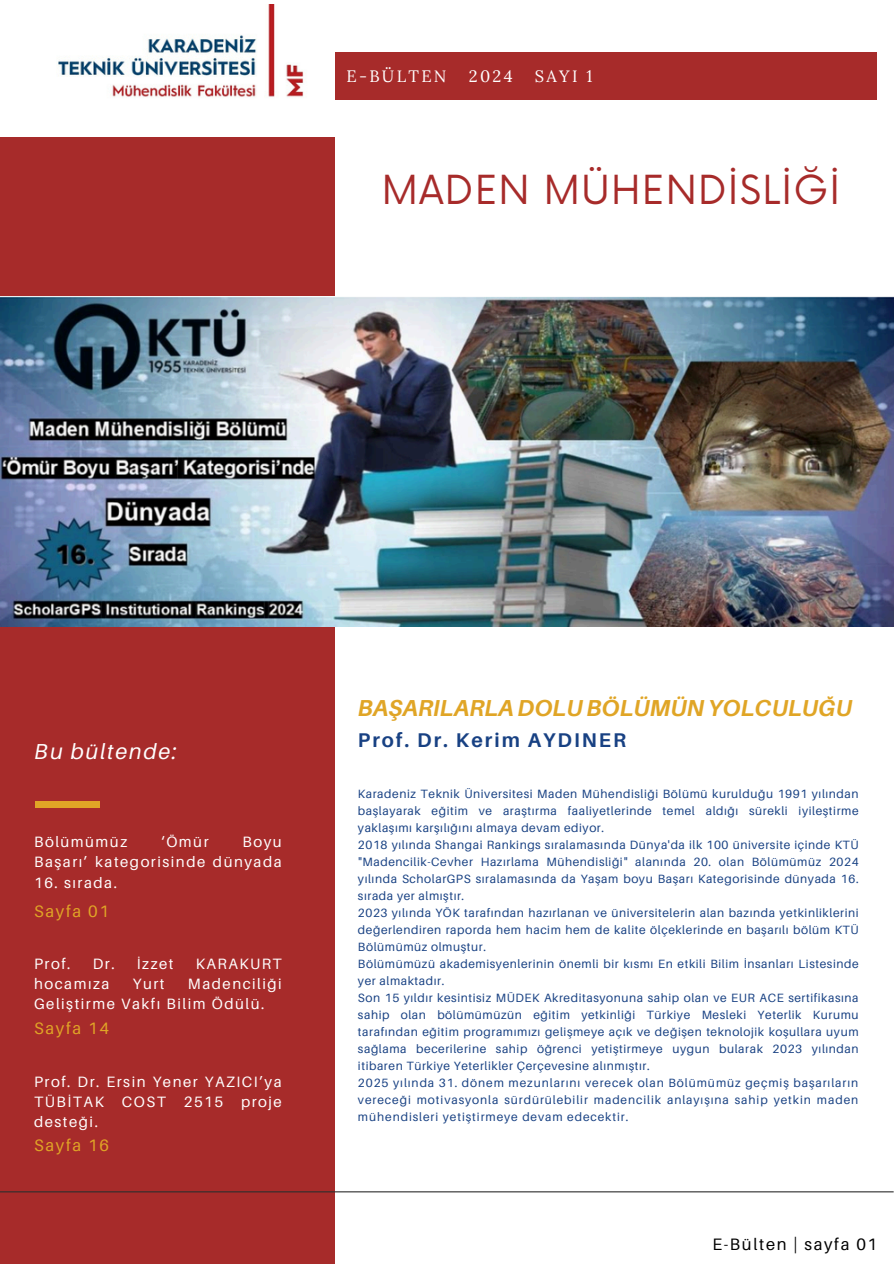
<style>
.page{position:relative;width:894px;height:1264px;background:#fff}
.page>*{position:absolute;margin:0;border:0;box-sizing:border-box;transform-origin:0 0}
.t1{font:39px "Now";letter-spacing:.03em;color:#a72b2a}
.t2{font:italic 700 23.1px "Aileron";color:#e0a526}
.t3{font:italic 21.6px "Aileron";letter-spacing:.08em;color:#fff}
.t4{font:700 19.8px "Aileron";letter-spacing:.1em;color:#184183}
.t5{font:italic 18px "Lora";letter-spacing:.03em;color:#fff}
.t6{font:16.5px "Aileron";letter-spacing:.1em;color:#000}
.t7{font:16.5px "Aileron";letter-spacing:.1em;color:#e0a526}
.t8{font:16.5px "Lora";letter-spacing:.14em;color:#fff}
.t9{font:15px/20.2px "Aileron";letter-spacing:.1em;color:#fff;text-align:right}
.t10{font:12px/17px "Aileron";letter-spacing:.045em;color:#184183;text-align:justify}
</style>
<div class="page">
<div style="left:62px;top:53px;width:814px;height:47px;background:#a72b2a"></div>
<div style="left:0;top:137px;width:334px;height:1126px;background:#a72b2a"></div>
<img style="left:58px;top:4px;width:276px;height:96px">
<div style="left:35px;top:801px;width:64px;height:6px;background:#e0a526"></div>
<hr style="left:0;top:1191px;width:893px;height:1px;background:#2e2e2e">
<img style="left:0;top:297px;width:893px;height:329px">
<p class="t8" style="left:346px;top:66px;width:102px">E-BÜLTEN</p>
<p class="t8" style="left:468px;top:66px;width:45px">2024</p>
<p class="t8" style="left:535px;top:66px;width:59px">SAYI 1</p>
<h1 class="t1" style="left:381px;top:168px;width:460px">MADEN MÜHENDİSLİĞİ</h1>
<p class="t3" style="left:34px;top:737px;width:144px">Bu bültende:</p>
<p class="t9" style="left:34px;top:831px;width:95px">Bölümümüz</p>
<p class="t9" style="left:161px;top:831px;width:49px">‘Ömür</p>
<p class="t9" style="left:34px;top:831px;width:249px">Boyu<br>Başarı’ kategorisinde dünyada</p>
<p class="t9" style="left:34px;top:871px;width:84px">16. sırada.</p>
<h2 class="t7" style="left:34px;top:900px;width:76px">Sayfa 01</h2>
<h4 class="t9" style="left:34px;top:952px;width:38px">Prof.</h4>
<h4 class="t9" style="left:93px;top:952px;width:82px">Dr. İzzet</h4>
<h4 class="t9" style="left:196px;top:952px;width:87px">KARAKURT</h4>
<h4 class="t9" style="left:34px;top:973px;width:77px">hocamıza</h4>
<h4 class="t9" style="left:133px;top:973px;width:33px">Yurt</h4>
<p class="t5" style="left:58px;top:853px;width:191px">3- Öne Çıkan Haber 3</p>
<h4 class="t9" style="left:34px;top:973px;width:249px;text-align:left;text-indent:154px">Madenciliği<br>Geliştirme Vakfı Bilim Ödülü.</h4>
<h5 class="t7" style="left:34px;top:1018px;width:76px">Sayfa 14</h5>
<p class="t9" style="left:34px;top:1071px;width:249px;text-align:justify">Prof. Dr. Ersin Yener YAZICI’ya TÜBİTAK COST 2515 proje desteği.</p>
<p class="t7" style="left:34px;top:1134px;width:76px">Sayfa 16</p>
<p class="t2" style="left:357px;top:693px;width:496px">BAŞARILARLA DOLU BÖLÜMÜN YOLCULUĞU</p>
<p class="t4" style="left:358px;top:727px;width:269px">Prof. Dr. Kerim AYDINER</p>
<h3 class="t10" style="left:358px;top:785px;width:502px">Karadeniz Teknik Üniversitesi Maden Mühendisliği Bölümü kurulduğu 1991 yılından başlayarak eğitim ve araştırma faaliyetlerinde temel aldığı sürekli iyileştirme yaklaşımı karşılığını almaya devam ediyor.</h3>
<p class="t10" style="left:358px;top:836px;width:502px">2018 yılında Shangai Rankings sıralamasında Dünya'da ilk 100 üniversite içinde KTÜ "Madencilik-Cevher Hazırlama Mühendisliği" alanında 20. olan Bölümümüz 2024 yılında ScholarGPS sıralamasında da Yaşam boyu Başarı Kategorisinde dünyada 16. sırada yer almıştır.</p>
<p class="t10" style="left:358px;top:904px;width:502px">2023 yılında YÖK tarafından hazırlanan ve üniversitelerin alan bazında yetkinliklerini değerlendiren raporda hem hacim hem de kalite ölçeklerinde en başarılı bölüm KTÜ Bölümümüz olmuştur.</p>
<p class="t10" style="left:358px;top:955px;width:502px">Bölümümüzü akademisyenlerinin önemli bir kısmı En etkili Bilim İnsanları Listesinde yer almaktadır.</p>
<p class="t10" style="left:358px;top:989px;width:502px">Son 15 yıldır kesintisiz MÜDEK Akreditasyonuna sahip olan ve EUR ACE sertifikasına sahip olan bölümümüzün eğitim yetkinliği Türkiye Mesleki Yeterlik Kurumu tarafından eğitim programımızı gelişmeye açık ve değişen teknolojik koşullara uyum sağlama becerilerine sahip öğrenci yetiştirmeye uygun bularak 2023 yılından itibaren Türkiye Yeterlikler Çerçevesine alınmıştır.</p>
<p class="t10" style="left:358px;top:1074px;width:501px">2025 yılında 31. dönem mezunlarını verecek olan Bölümümüz geçmiş başarıların vereceği motivasyonla sürdürülebilir madencilik anlayışına sahip yetkin maden mühendisleri yetiştirmeye devam edecektir.</p>
<p class="t6" style="left:694px;top:1229px;width:166px">E-Bülten | sayfa 01</p>
<p class="t6" style="left:712px;top:1233px;width:166px">E-Bülten | sayfa 01</p>
</div>
